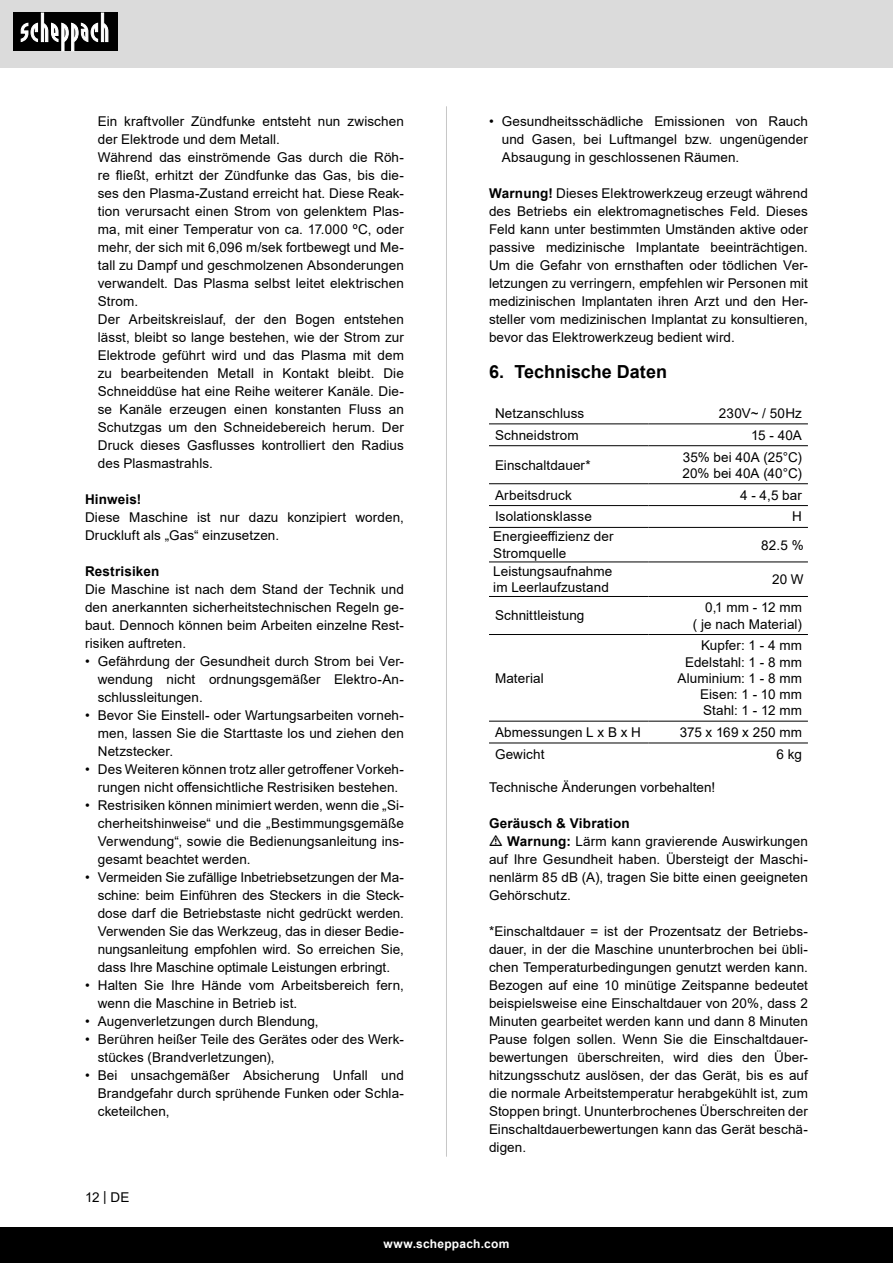
<style>
.page{position:relative;width:893px;height:1263px;background:#fff}
.page>*{position:absolute;margin:0;border:0;box-sizing:border-box;transform-origin:0 0}
.t1{font:700 18px "Arial";color:#000}
.Basiseinstellung{font:13.5px/18px "Arial";letter-spacing:.005em;color:#000;text-align:justify}
.Grundtext_Bold{font:13.5px/18px "Arial";letter-spacing:.005em;color:#000}
.Aufzählung_Punkt{font:13.5px/18px "Arial";letter-spacing:.005em;color:#000;text-align:justify}
.Basistext_in_Tabelle{font:13.5px "Arial";letter-spacing:.005em;color:#000}
.Grundtext_Bold-2{font:700 13.5px "Arial";letter-spacing:.01em;color:#000}
.t2{font:700 12px "Arial";letter-spacing:.02em;color:#fff}
.s1{font-weight:700}
</style>
<div class="page">
<div style="left:0;top:0;width:893px;height:67px;background:#dbdbdb"></div>
<div style="left:0;top:1227px;width:893px;height:36px;background:#000"></div>
<div style="left:13px;top:13px;width:105px;height:38px;background:#000"></div>
<svg style="left:21px;top:13px;width:87px;height:38px"></svg>
<hr style="left:446px;top:106px;width:1px;height:1051px;background:#c7c7c7">
<svg style="left:489px;top:561px;width:319px;height:1px"></svg>
<hr style="left:489px;top:527px;width:159px;height:1px;background:#000">
<hr style="left:648px;top:527px;width:160px;height:1px;background:#000">
<hr style="left:489px;top:562px;width:159px;height:1px;background:#000">
<hr style="left:648px;top:562px;width:160px;height:1px;background:#000">
<hr style="left:489px;top:596px;width:159px;height:1px;background:#000">
<hr style="left:648px;top:596px;width:160px;height:1px;background:#000">
<hr style="left:489px;top:424px;width:159px;height:1px;background:#000">
<hr style="left:648px;top:424px;width:160px;height:1px;background:#000">
<hr style="left:489px;top:445px;width:159px;height:1px;background:#000">
<hr style="left:648px;top:445px;width:160px;height:1px;background:#000">
<hr style="left:489px;top:483px;width:159px;height:1px;background:#000">
<hr style="left:648px;top:483px;width:160px;height:1px;background:#000">
<hr style="left:489px;top:505px;width:159px;height:1px;background:#000">
<hr style="left:648px;top:505px;width:160px;height:1px;background:#000">
<hr style="left:489px;top:634px;width:159px;height:1px;background:#000">
<hr style="left:648px;top:634px;width:160px;height:1px;background:#000">
<hr style="left:489px;top:721px;width:159px;height:1px;background:#000">
<hr style="left:648px;top:721px;width:160px;height:1px;background:#000">
<hr style="left:489px;top:743px;width:159px;height:1px;background:#000">
<hr style="left:648px;top:743px;width:160px;height:1px;background:#000">
<p class="Grundtext_Bold" style="left:98px;top:112px;width:308px">Ein kraftvoller Zündfunke entsteht nun zwischen der Elektrode und dem Metall.</p>
<p class="Grundtext_Bold" style="left:98px;top:148px;width:308px;text-align:justify">Während das einströmende Gas durch die Röh&shy;re fließt, erhitzt der Zündfunke das Gas, bis die&shy;ses den Plasma-Zustand erreicht hat. Diese Reak&shy;tion verursacht einen Strom von gelenktem Plas&shy;ma, mit einer Temperatur von ca. 17.000 ºC, oder mehr, der sich mit 6,096 m/sek fortbewegt und Me&shy;tall zu Dampf und geschmolzenen Absonderungen verwandelt. Das Plasma selbst leitet elektrischen Strom.</p>
<p class="Grundtext_Bold" style="left:98px;top:310px;width:308px;text-align:justify">Der Arbeitskreislauf, der den Bogen entstehen lässt, bleibt so lange bestehen, wie der Strom zur Elektrode geführt wird und das Plasma mit dem zu bearbeitenden Metall in Kontakt bleibt. Die Schneiddüse hat eine Reihe weiterer Kanäle. Die&shy;se Kanäle erzeugen einen konstanten Fluss an Schutzgas um den Schneidebereich herum. Der Druck dieses Gasflusses kontrolliert den Radius des Plasmastrahls.</p>
<p class="Grundtext_Bold-2" style="left:85px;top:490px;width:58px">Hinweis!</p>
<p class="Grundtext_Bold" style="left:85px;top:508px;width:320px">Diese Maschine ist nur dazu konzipiert worden,<br>Druckluft als „Gas“ einzusetzen.</p>
<p class="Grundtext_Bold-2" style="left:85px;top:562px;width:76px">Restrisiken</p>
<p class="Basiseinstellung" style="left:85px;top:580px;width:320px">Die Maschine ist nach dem Stand der Technik und den anerkannten sicherheitstechnischen Regeln ge&shy;baut. Dennoch können beim Arbeiten einzelne Rest&shy;risiken auftreten.</p>
<p class="Basiseinstellung" style="left:98px;top:652px;width:308px;text-indent:-13px">• Gefährdung der Gesundheit durch Strom bei Ver&shy;wendung nicht ordnungsgemäßer Elektro-An&shy;schlussleitungen.</p>
<p class="Basiseinstellung" style="left:98px;top:706px;width:308px;text-indent:-13px">• Bevor Sie Einstell- oder Wartungsarbeiten vorneh&shy;men, lassen Sie die Starttaste los und ziehen den Netzstecker.</p>
<p class="Basiseinstellung" style="left:85px;top:760px;width:320px;text-align:center">• Des Weiteren können trotz aller getroffener Vorkeh&shy;rungen nicht offensichtliche Restrisiken bestehen.</p>
<p class="Basiseinstellung" style="left:98px;top:796px;width:308px;text-indent:-13px">• Restrisiken können minimiert werden, wenn die „Si&shy;cherheitshinweise“ und die „Bestimmungsgemäße Verwendung“, sowie die Bedienungsanleitung ins&shy;gesamt beachtet werden.</p>
<p class="Basiseinstellung" style="left:98px;top:868px;width:308px;text-indent:-13px">• Vermeiden Sie zufällige Inbetriebsetzungen der Ma&shy;schine: beim Einführen des Steckers in die Steck&shy;dose darf die Betriebstaste nicht gedrückt werden.<br>Verwenden Sie das Werkzeug, das in dieser Bedie&shy;nungsanleitung empfohlen wird. So erreichen Sie, dass Ihre Maschine optimale Leistungen erbringt.</p>
<p class="Basiseinstellung" style="left:98px;top:976px;width:308px;text-indent:-13px">• Halten Sie Ihre Hände vom Arbeitsbereich fern, wenn die Maschine in Betrieb ist.</p>
<p class="Basiseinstellung" style="left:85px;top:1012px;width:235px">• Augenverletzungen durch Blendung,</p>
<p class="Basiseinstellung" style="left:98px;top:1030px;width:308px;text-indent:-13px">• Berühren heißer Teile des Gerätes oder des Werk&shy;stückes (Brandverletzungen),</p>
<p class="Basiseinstellung" style="left:98px;top:1066px;width:308px;text-indent:-13px">• Bei unsachgemäßer Absicherung Unfall und Brandgefahr durch sprühende Funken oder Schla&shy;cketeilchen,</p>
<p class="Basiseinstellung" style="left:85px;top:1188px;width:46px">12 | DE</p>
<p class="Basiseinstellung" style="left:502px;top:112px;width:308px;text-indent:-13px">• Gesundheitsschädliche Emissionen von Rauch und Gasen, bei Luftmangel bzw. ungenügender Absaugung in geschlossenen Räumen.</p>
<p class="Aufzählung_Punkt" style="left:489px;top:184px;width:320px"><span class="s1">Warnung!</span> Dieses Elektrowerkzeug erzeugt während des Betriebs ein elektromagnetisches Feld. Dieses Feld kann unter bestimmten Umständen aktive oder passive medizinische Implantate beeinträchtigen.<br>Um die Gefahr von ernsthaften oder tödlichen Ver&shy;letzungen zu verringern, empfehlen wir Personen mit medizinischen Implantaten ihren Arzt und den Her&shy;steller vom medizinischen Implantat zu konsultieren, bevor das Elektrowerkzeug bedient wird.</p>
<p class="t1" style="left:489px;top:359px;width:179px">6. Technische Daten</p>
<p class="Basistext_in_Tabelle" style="left:495px;top:404px;width:91px">Netzanschluss</p>
<p class="Basistext_in_Tabelle" style="left:719px;top:404px;width:85px">230V~ / 50Hz</p>
<p class="Basistext_in_Tabelle" style="left:495px;top:426px;width:85px">Schneidstrom</p>
<p class="Basistext_in_Tabelle" style="left:751px;top:426px;width:52px">15 - 40A</p>
<p class="Basistext_in_Tabelle" style="left:495px;top:456px;width:97px">Einschaltdauer*</p>
<p class="Basistext_in_Tabelle" style="left:683px;top:447px;width:121px">35% bei 40A (25°C)</p>
<p class="Basistext_in_Tabelle" style="left:682px;top:464px;width:121px">20% bei 40A (40°C)</p>
<p class="Basistext_in_Tabelle" style="left:495px;top:485px;width:78px">Arbeitsdruck</p>
<p class="Basistext_in_Tabelle" style="left:740px;top:485px;width:63px">4 - 4,5 bar</p>
<p class="Basistext_in_Tabelle" style="left:495px;top:507px;width:98px">Isolationsklasse</p>
<p class="Basistext_in_Tabelle" style="left:792px;top:507px;width:11px">H</p>
<p class="Basiseinstellung" style="left:493px;top:528px;width:122px;line-height:16.2px">Energieeffizienz der<br>Stromquelle</p>
<p class="Basiseinstellung" style="left:761px;top:536px;width:44px">82.5 %</p>
<p class="Basiseinstellung" style="left:493px;top:562px;width:121px">Leistungsaufnahme</p>
<p class="Basiseinstellung" style="left:493px;top:578px;width:117px">im Leerlaufzustand</p>
<p class="Basiseinstellung" style="left:772px;top:570px;width:33px">20 W</p>
<p class="Basistext_in_Tabelle" style="left:495px;top:606px;width:91px">Schnittleistung</p>
<p class="Basistext_in_Tabelle" style="left:495px;top:669px;width:50px">Material</p>
<p class="Basistext_in_Tabelle" style="left:705px;top:598px;width:98px">0,1 mm - 12 mm</p>
<p class="Basistext_in_Tabelle" style="left:693px;top:614px;width:111px">( je nach Material)</p>
<p class="Basistext_in_Tabelle" style="left:701px;top:636px;width:102px">Kupfer: 1 - 4 mm</p>
<p class="Basistext_in_Tabelle" style="left:685px;top:652px;width:118px">Edelstahl: 1 - 8 mm</p>
<p class="Basistext_in_Tabelle" style="left:678px;top:669px;width:126px">Aluminium: 1 - 8 mm</p>
<p class="Basistext_in_Tabelle" style="left:700px;top:685px;width:103px">Eisen: 1 - 10 mm</p>
<p class="Basistext_in_Tabelle" style="left:703px;top:701px;width:100px">Stahl: 1 - 12 mm</p>
<p class="Basistext_in_Tabelle" style="left:495px;top:723px;width:148px">Abmessungen L x B x H</p>
<p class="Basistext_in_Tabelle" style="left:680px;top:723px;width:124px">375 x 169 x 250 mm</p>
<p class="Basistext_in_Tabelle" style="left:495px;top:745px;width:51px">Gewicht</p>
<p class="Basistext_in_Tabelle" style="left:777px;top:745px;width:27px">6 kg</p>
<p class="Basiseinstellung" style="left:489px;top:778px;width:228px">Technische Änderungen vorbehalten!</p>
<p class="Grundtext_Bold-2" style="left:489px;top:814px;width:142px">Geräusch &amp; Vibration</p>
<p class="Basiseinstellung" style="left:489px;top:832px;width:320px;text-indent:18px"><span class="s1">Warnung:</span> Lärm kann gravierende Auswirkungen auf Ihre Gesundheit haben. Übersteigt der Maschi&shy;nenlärm 85 dB (A), tragen Sie bitte einen geeigneten Gehörschutz.</p>
<p class="Basiseinstellung" style="left:489px;top:922px;width:320px">*Einschaltdauer = ist der Prozentsatz der Betriebs&shy;dauer, in der die Maschine ununterbrochen bei übli&shy;chen Temperaturbedingungen genutzt werden kann.<br>Bezogen auf eine 10 minütige Zeitspanne bedeutet beispielsweise eine Einschaltdauer von 20%, dass 2<br>Minuten gearbeitet werden kann und dann 8 Minuten Pause folgen sollen. Wenn Sie die Einschaltdauer&shy;bewertungen überschreiten, wird dies den Über&shy;hitzungsschutz auslösen, der das Gerät, bis es auf die normale Arbeitstemperatur herabgekühlt ist, zum Stoppen bringt. Ununterbrochenes Überschreiten der Einschaltdauerbewertungen kann das Gerät beschä&shy;digen.</p>
<p class="t2" style="left:384px;top:1235px;width:127px">www.scheppach.com</p>
</div>
